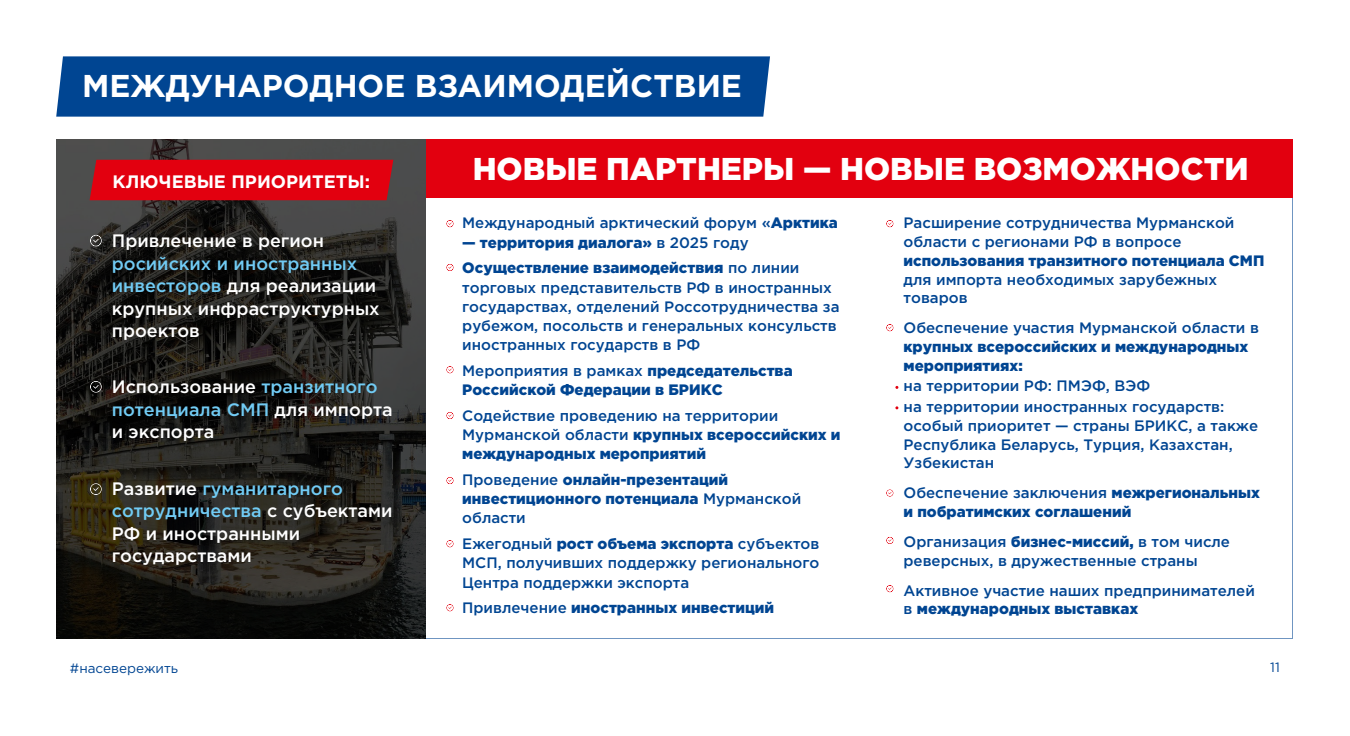
<style>
.page{position:relative;width:1350px;height:736px;background:#fff}
.page>*{position:absolute;margin:0;border:0;box-sizing:border-box;transform-origin:0 0}
.t1{font:900 31.5px "Gotham Pro";color:#fff}
.t2{font:700 31.5px "Gotham Pro";color:#fff}
.t3{font:500 18px/22.5px "Gotham Pro";color:#fff}
.t4{font:700 18px "Gotham Pro";color:#fff}
.t5{font:500 15.08px/19.1px "Gotham Pro";color:#004592}
.t6{font:900 15.08px/19.1px "Gotham Pro";color:#004592}
.t7{font:13.5px "Gotham Pro";color:#004592}
.s1{color:#71cbf4}
.s2{font-weight:900}
.s3{font-weight:500}
</style>
<div class="page">
<div style="left:56px;top:56px;width:714px;height:61px;background:#004592"></div>
<div style="left:419px;top:139px;width:874px;height:58px;background:#e2000f"></div>
<svg style="left:446px;top:220px;width:7px;height:7px"></svg>
<svg style="left:886px;top:324px;width:7px;height:7px"></svg>
<svg style="left:886px;top:220px;width:7px;height:7px"></svg>
<svg style="left:886px;top:489px;width:7px;height:7px"></svg>
<svg style="left:886px;top:585px;width:7px;height:7px"></svg>
<svg style="left:886px;top:537px;width:7px;height:7px"></svg>
<svg style="left:446px;top:412px;width:7px;height:7px"></svg>
<svg style="left:446px;top:540px;width:7px;height:7px"></svg>
<svg style="left:446px;top:604px;width:7px;height:7px"></svg>
<svg style="left:446px;top:477px;width:7px;height:7px"></svg>
<svg style="left:446px;top:264px;width:7px;height:7px"></svg>
<svg style="left:446px;top:366px;width:7px;height:7px"></svg>
<svg style="left:56px;top:139px;width:370px;height:499px;background:#24231f"></svg>
<div style="left:90px;top:160px;width:303px;height:40px;background:#e2000f"></div>
<svg style="left:90px;top:235px;width:12px;height:11px"></svg>
<svg style="left:90px;top:381px;width:12px;height:11px"></svg>
<svg style="left:90px;top:483px;width:12px;height:12px"></svg>
<h1 class="t2" style="left:82px;top:68px;width:662px">МЕЖДУНАРОДНОЕ ВЗАИМОДЕЙСТВИЕ</h1>
<p class="t4" style="left:113px;top:171px;width:259px">КЛЮЧЕВЫЕ ПРИОРИТЕТЫ:</p>
<p class="t3" style="left:112px;top:229px;width:214px">Привлечение в регион</p>
<p class="t3" style="left:112px;top:251px;width:269px"><span class="s1">росийских и иностранных инвесторов</span> для реализации крупных инфраструктурных проектов</p>
<p class="t3" style="left:112px;top:375px;width:282px">Использование <span class="s1">транзитного потенциала СМП</span> для импорта и экспорта</p>
<p class="t3" style="left:112px;top:476px;width:282px">Развитие <span class="s1">гуманитарного сотрудничества</span> с субъектами<br>РФ и иностранными государствами</p>
<h1 class="t1" style="left:473px;top:150px;width:778px">НОВЫЕ ПАРТНЕРЫ — НОВЫЕ ВОЗМОЖНОСТИ</h1>
<p class="t5" style="left:462px;top:213px;width:377px">Международный арктический форум «<span class="s2">Арктика</span></p>
<p class="t6" style="left:462px;top:229px;width:339px;line-height:25.9px">— территория диалога» <span class="s3">в 2025 году<br></span>Осуществление взаимодействия <span class="s3">по линии</span></p>
<p class="t5" style="left:462px;top:277px;width:379px">торговых представительств РФ в иностранных государствах, отделений Россотрудничества за рубежом, посольств и генеральных консульств иностранных государств в РФ</p>
<p class="t6" style="left:462px;top:361px;width:332px"><span class="s3">Мероприятия в рамках</span> председательства<br>Российской Федерации в БРИКС</p>
<p class="t5" style="left:462px;top:406px;width:380px">Содействие проведению на территории<br>Мурманской области <span class="s2">крупных всероссийских и международных мероприятий</span></p>
<p class="t6" style="left:462px;top:470px;width:341px"><span class="s3">Проведение</span> онлайн-презентаций инвестиционного потенциала <span class="s3">Мурманской области</span></p>
<p class="t5" style="left:462px;top:534px;width:359px;text-align:justify">Ежегодный <span class="s2">рост объема экспорта</span> субъектов МСП, получивших поддержку регионального Центра поддержки экспорта</p>
<p class="t6" style="left:462px;top:598px;width:313px"><span class="s3">Привлечение</span> иностранных инвестиций</p>
<p class="t5" style="left:904px;top:213px;width:332px">Расширение сотрудничества Мурманской области с регионами РФ в вопросе</p>
<p class="t6" style="left:904px;top:250px;width:362px">использования транзитного потенциала СМП</p>
<p class="t5" style="left:904px;top:269px;width:315px">для импорта необходимых зарубежных товаров</p>
<p class="t5" style="left:904px;top:318px;width:357px">Обеспечение участия Мурманской области в</p>
<p class="t6" style="left:904px;top:337px;width:346px">крупных всероссийских и международных мероприятиях:</p>
<p class="t5" style="left:904px;top:375px;width:322px;line-height:20.9px">на территории РФ: ПМЭФ, ВЭФ<br>на территории иностранных государств:</p>
<p class="t5" style="left:904px;top:416px;width:356px">особый приоритет — страны БРИКС, а также<br>Республика Беларусь, Турция, Казахстан,<br>Узбекистан</p>
<p class="t6" style="left:904px;top:483px;width:358px"><span class="s3">Обеспечение заключения</span> межрегиональных и побратимских соглашений</p>
<p class="t5" style="left:904px;top:532px;width:328px">Организация <span class="s2">бизнес-миссий,</span> в том числе реверсных, в дружественные страны</p>
<p class="t5" style="left:904px;top:580px;width:353px">Активное участие наших предпринимателей в <span class="s2">международных выставках</span></p>
<p class="t7" style="left:70px;top:660px;width:110px">#насевережить</p>
<p class="t7" style="left:1270px;top:659px;width:11px">11</p>
</div>
